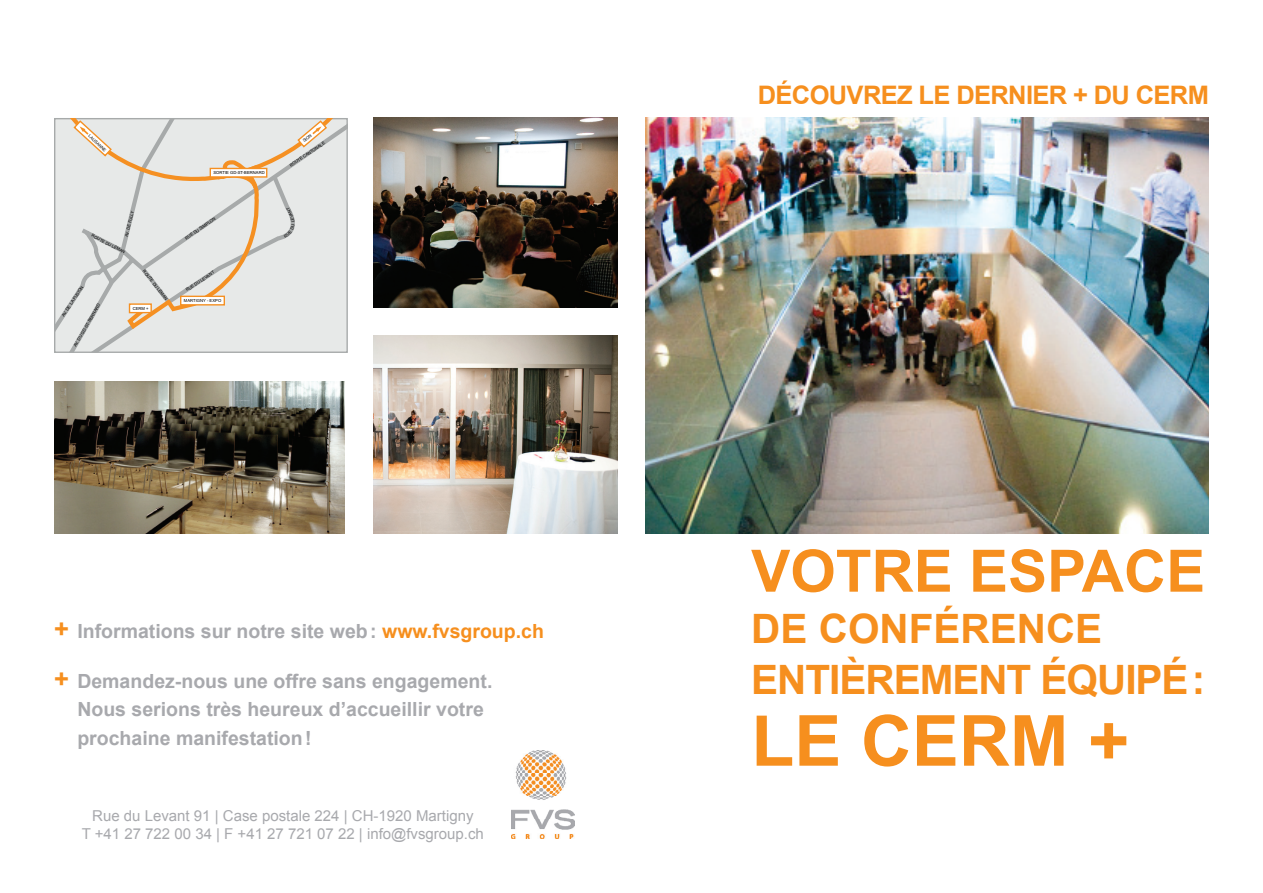
<style>
.page{position:relative;width:1263px;height:893px;background:#fff}
.page>*{position:absolute;margin:0;border:0;box-sizing:border-box;transform-origin:0 0}
.t1{font:700 70.5px "Arial";color:#f68f1e}
.t2{font:700 58.5px "Arial";color:#f68f1e}
.t3{font:700 40.5px "Arial";letter-spacing:-.025em;color:#f68f1e}
.t4{font:700 25.5px "Arial";letter-spacing:-.025em;color:#f68f1e}
.t5{font:700 19.5px/28.5px "Arial";color:#a8a9ad}
.t6{font:15px/18px "Arial";color:#a8a9ad;text-align:center}
.t7{font:4.2px "Arial";color:#000001}
.s1{font-size:25.5px;color:#f68f1e}
.s2{color:#f68f1e}
</style>
<div class="page">
<img style="left:646px;top:118px;width:563px;height:415px">
<img style="left:373px;top:118px;width:244px;height:189px">
<img style="left:512px;top:751px;width:62px;height:88px">
<img style="left:373px;top:336px;width:244px;height:197px">
<img style="left:54px;top:382px;width:290px;height:151px">
<svg style="left:55px;top:119px;width:292px;height:233px;background:#e2e4e3"></svg>
<svg style="left:66px;top:119px;width:273px;height:213px;background:#e3e1dd"></svg>
<div style="left:210px;top:168px;width:57px;height:10px;background:#fff;border:1px solid #f59022"></div>
<div style="left:180px;top:296px;width:45px;height:10px;background:#fff;border:1px solid #f59022"></div>
<div style="left:129px;top:303px;width:23px;height:10px;background:#fff;border:1px solid #f59022"></div>
<svg style="left:73px;top:119px;width:40px;height:39px;background:#ece0d1"></svg>
<svg style="left:296px;top:119px;width:32px;height:30px"></svg>
<svg style="left:284px;top:207px;width:10px;height:31px"></svg>
<p class="t7" style="left:91px;top:133px;width:24px;rotate:42deg">LAUSANNE</p>
<p class="t7" style="left:302px;top:139px;width:12px;rotate:-40deg">SION</p>
<p class="t7" style="left:289px;top:163px;width:43px;rotate:-34deg">ROUTE CANTONALE</p>
<p class="t7" style="left:124px;top:236px;width:28px;rotate:-76deg">AV. DE FULLY</p>
<p class="t7" style="left:93px;top:232px;width:39px;rotate:28deg">ROUTE DU LÉMAN</p>
<p class="t7" style="left:60px;top:315px;width:38px;rotate:-57deg">AV. DE LA FUSION</p>
<p class="t7" style="left:72px;top:345px;width:51px;rotate:-60deg">AV. DU GD-ST-BERNARD</p>
<p class="t7" style="left:146px;top:268px;width:39px;rotate:52deg">ROUTE DU LÉMAN</p>
<p class="t7" style="left:133px;top:306px;width:17px">CERM +</p>
<p class="t7" style="left:213px;top:170px;width:53px">SORTIE GD-ST-BERNARD</p>
<p class="t7" style="left:184px;top:237px;width:38px;rotate:-35deg">RUE DU SIMPLON</p>
<p class="t7" style="left:185px;top:288px;width:35px;rotate:-34deg">RUE DU LEVANT</p>
<p class="t7" style="left:184px;top:298px;width:39px">MARTIGNY - EXPO</p>
<h3 class="t5" style="left:54px;top:618px;width:491px"><span class="s1">+</span> Informations sur notre site web: <span class="s2">www.fvsgroup.ch</span></h3>
<h3 class="t5" style="left:77px;top:667px;width:416px;text-indent:-23px"><span class="s1">+</span> Demandez-nous une offre sans engagement.<br>Nous serions très heureux d’accueillir votre prochaine manifestation!</h3>
<h3 class="t6" style="left:82px;top:807px;width:404px">Rue du Levant 91 | Case postale 224 | CH-1920 Martigny<br>T +41 27 722 00 34 | F +41 27 721 07 22 | info@fvsgroup.ch</h3>
<h3 class="t4" style="left:758px;top:78px;width:453px">DÉCOUVREZ LE DERNIER + DU CERM</h3>
<h2 class="t2" style="left:751px;top:532px;width:412px">Votre espace</h2>
<h3 class="t3" style="left:751px;top:601px;width:97px">de con</h3>
<h3 class="t3" style="left:909px;top:601px;width:54px">férence</h3>
<h3 class="t3" style="left:751px;top:652px;width:143px">entièremen</h3>
<h3 class="t3" style="left:1007px;top:652px;width:200px">t équi pé :</h3>
<h1 class="t1" style="left:751px;top:694px;width:380px">Le CERM +</h1>
</div>
